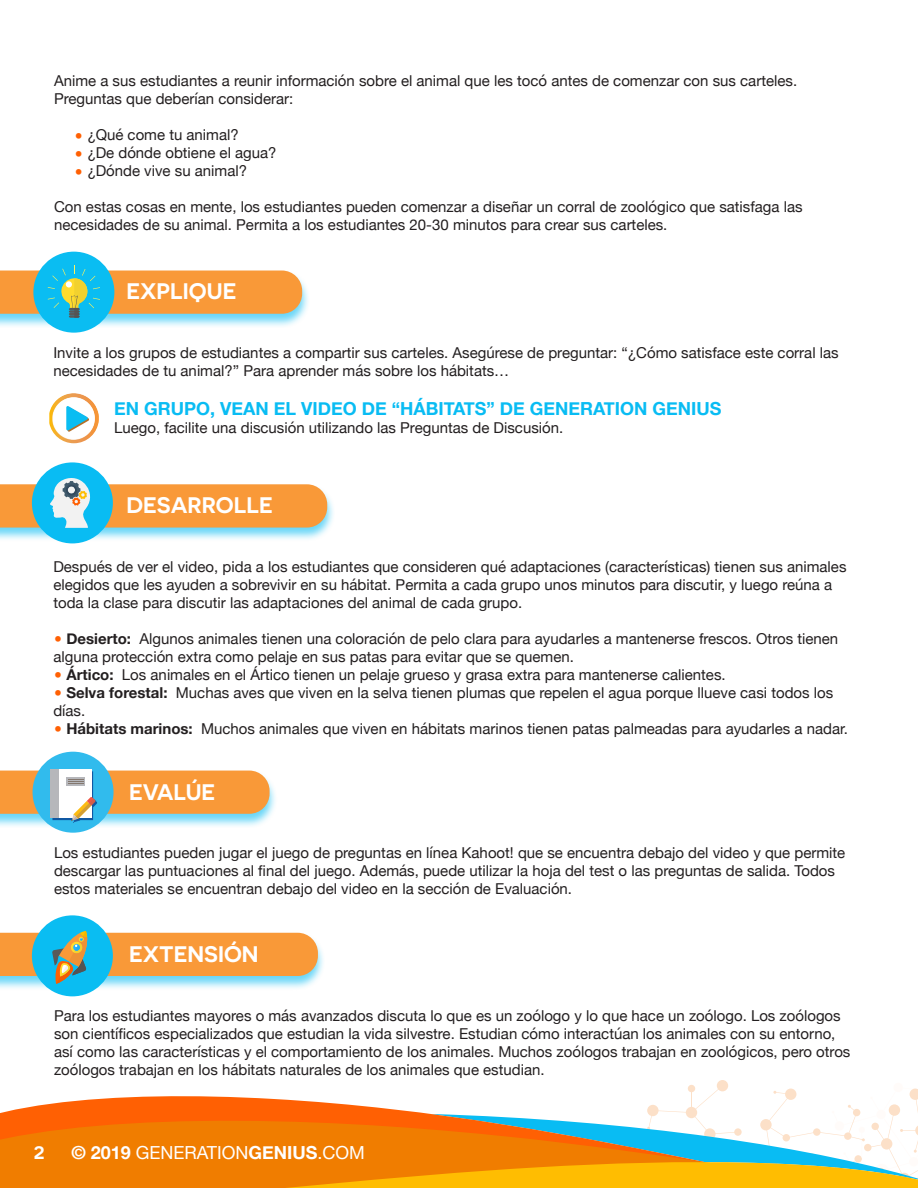
<style>
.page{position:relative;width:918px;height:1188px;background:#fff}
.page>*{position:absolute;margin:0;border:0;box-sizing:border-box;transform-origin:0 0}
.t1{font:600 22.5px "Novecentosanswide";color:#fff}
.t2{font:700 18px "Helvetica Neue";color:#09bcf3}
.t3{font:18px "Helvetica Neue";color:#fff}
.t4{font:600 18px "Novecentosanswide";color:#fff}
.t5{font:15px/18px "Helvetica Neue";color:#231f20}
.s1{font-size:25.5px;color:#ff6003}
.s2{font-weight:700}
</style>
<div class="page">
<div style="left:717px;top:1080px;width:11px;height:11px;background:#fce0c8;border-radius:50%"></div>
<svg style="left:0;top:1097px;width:126px;height:17px;fill:#ff6003"></svg>
<svg style="left:0;top:1114px;width:126px;height:74px;background:#f37600"></svg>
<svg style="left:126px;top:1083px;width:792px;height:105px"></svg>
<img style="left:49px;top:393px;width:50px;height:50px">
<svg style="left:66px;top:406px;width:23px;height:26px"></svg>
<div style="left:0;top:483px;width:335px;height:59px;background:#09bcf3;opacity:.6"></div>
<div style="left:32px;top:462px;width:81px;height:81px;background:#09bcf3;border-radius:50%"></div>
<svg style="left:0;top:475px;width:327px;height:53px"></svg>
<div style="left:0;top:269px;width:310px;height:59px;background:#09bcf3;opacity:.6"></div>
<div style="left:33px;top:252px;width:81px;height:81px;background:#0abdf2;border-radius:50%"></div>
<svg style="left:0;top:265px;width:302px;height:53px"></svg>
<div style="left:0;top:769px;width:278px;height:59px;background:#09bcf3;opacity:.6"></div>
<div style="left:33px;top:752px;width:81px;height:81px;background:#31bbed;border-radius:50%"></div>
<div style="left:51px;top:770px;width:8px;height:48px;background:#b6b7bb"></div>
<div style="left:59px;top:770px;width:32px;height:48px;background:#fff"></div>
<svg style="left:0;top:771px;width:270px;height:52px"></svg>
<div style="left:0;top:932px;width:326px;height:59px;background:#09bcf3;opacity:.6"></div>
<div style="left:32px;top:915px;width:81px;height:81px;background:#0abdf2;border-radius:50%"></div>
<svg style="left:0;top:931px;width:318px;height:53px"></svg>
<p class="t5" style="left:54px;top:73px;width:745px">Anime a sus estudiantes a reunir información sobre el animal que les tocó antes de comenzar con sus carteles.<br>Preguntas que deberían considerar:</p>
<p class="t5" style="left:74px;top:127px;width:166px"><span class="s1">•</span> ¿Qué come tu animal?</p>
<p class="t5" style="left:74px;top:145px;width:204px"><span class="s1">•</span> ¿De dónde obtiene el agua?</p>
<p class="t5" style="left:74px;top:163px;width:174px"><span class="s1">•</span> ¿Dónde vive su animal?</p>
<p class="t5" style="left:54px;top:199px;width:750px">Con estas cosas en mente, los estudiantes pueden comenzar a diseñar un corral de zoológico que satisfaga las necesidades de su animal. Permita a los estudiantes 20-30 minutos para crear sus carteles.</p>
<p class="t1" style="left:126px;top:277px;width:112px">EXPLIQUE</p>
<p class="t5" style="left:53px;top:344px;width:787px">Invite a los grupos de estudiantes a compartir sus carteles. Asegúrese de preguntar: “¿Cómo satisface este corral las necesidades de tu animal?” Para aprender más sobre los hábitats…</p>
<p class="t2" style="left:114px;top:395px;width:609px">EN GRUPO, VEAN EL VIDEO DE “HÁBITATS” DE GENERATION GENIUS</p>
<p class="t5" style="left:114px;top:420px;width:451px">Luego, facilite una discusión utilizando las Preguntas de Discusión.</p>
<p class="t1" style="left:126px;top:492px;width:148px">DESARROLLE</p>
<p class="t5" style="left:53px;top:558px;width:795px">Después de ver el video, pida a los estudiantes que consideren qué adaptaciones (características) tienen sus animales elegidos que les ayuden a sobrevivir en su hábitat. Permita a cada grupo unos minutos para discutir, y luego reúna a toda la clase para discutir las adaptaciones del animal de cada grupo.</p>
<p class="t5" style="left:53px;top:630px;width:786px"><span class="s1">•</span> <span class="s2">Desierto:</span> Algunos animales tienen una coloración de pelo clara para ayudarles a mantenerse frescos. Otros tienen alguna protección extra como pelaje en sus patas para evitar que se quemen.</p>
<p class="t5" style="left:53px;top:666px;width:674px"><span class="s1">•</span> <span class="s2">Ártico:</span> Los animales en el Ártico tienen un pelaje grueso y grasa extra para mantenerse calientes.</p>
<p class="t5" style="left:53px;top:684px;width:781px"><span class="s1">•</span> <span class="s2">Selva forestal:</span> Muchas aves que viven en la selva tienen plumas que repelen el agua porque llueve casi todos los días.</p>
<p class="t5" style="left:53px;top:720px;width:796px"><span class="s1">•</span> <span class="s2">Hábitats marinos:</span> Muchos animales que viven en hábitats marinos tienen patas palmeadas para ayudarles a nadar.</p>
<p class="t1" style="left:129px;top:778px;width:88px">EVALÚE</p>
<p class="t5" style="left:54px;top:845px;width:793px">Los estudiantes pueden jugar el juego de preguntas en línea Kahoot! que se encuentra debajo del video y que permite descargar las puntuaciones al final del juego. Además, puede utilizar la hoja del test o las preguntas de salida. Todos estos materiales se encuentran debajo del video en la sección de Evaluación.</p>
<p class="t1" style="left:129px;top:941px;width:131px">EXTENSIÓN</p>
<p class="t5" style="left:54px;top:1007px;width:798px">Para los estudiantes mayores o más avanzados discuta lo que es un zoólogo y lo que hace un zoólogo. Los zoólogos son científicos especializados que estudian la vida silvestre. Estudian cómo interactúan los animales con su entorno, así como las características y el comportamiento de los animales. Muchos zoólogos trabajan en zoológicos, pero otros zoólogos trabajan en los hábitats naturales de los animales que estudian.</p>
<p class="t4" style="left:34px;top:1141px;width:12px">2</p>
<p class="t3" style="left:71px;top:1139px;width:295px"><span class="s2">© 2019</span> GENERATION<span class="s2">GENIUS</span>.COM</p>
</div>
